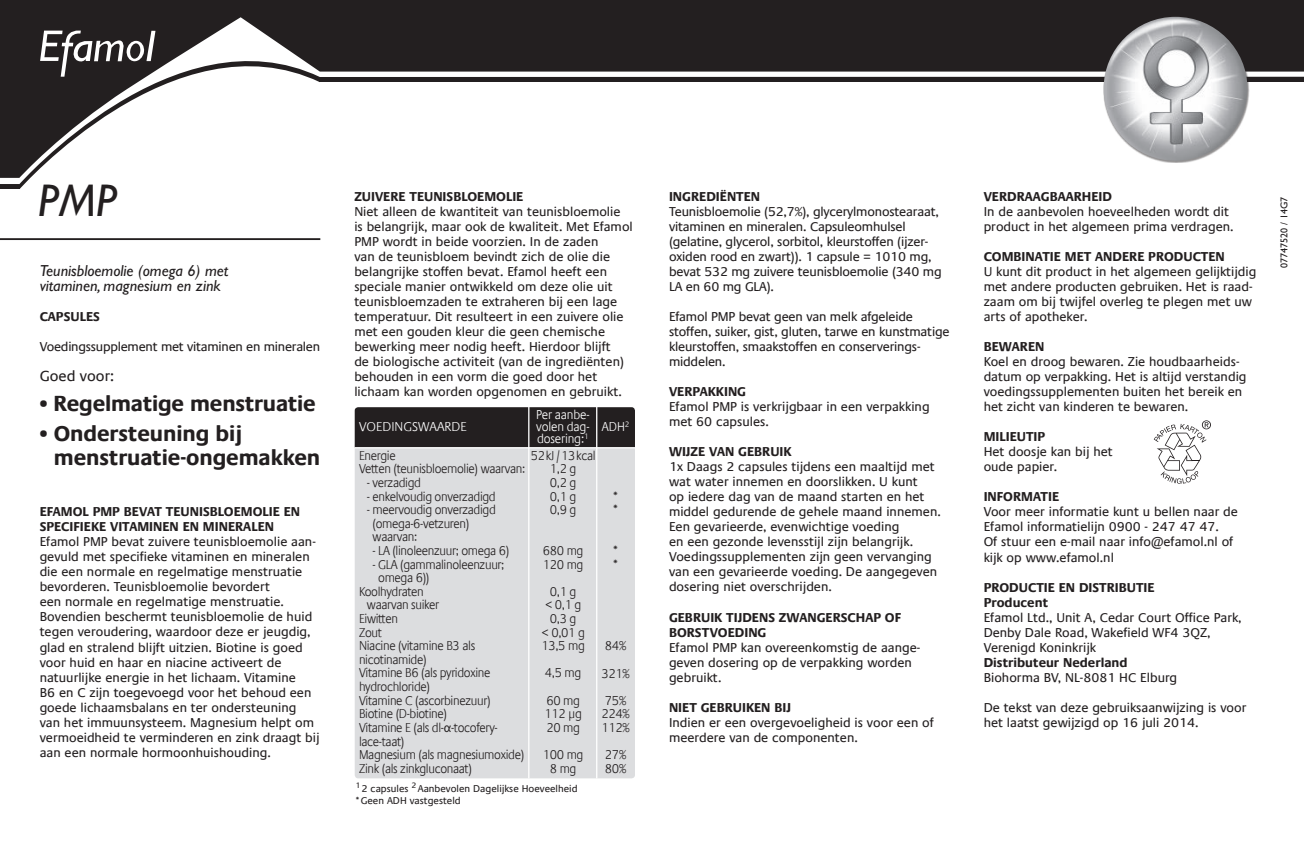
<style>
.page{position:relative;width:1304px;height:851px;background:#fff}
.page>*{position:absolute;margin:0;border:0;box-sizing:border-box;transform-origin:0 0}
.t1{font:italic 46px "Gill Sans";color:#231f20}
.t2{font:700 22px/24px "Praxis Com";letter-spacing:-.005em;color:#231f20}
.t3{font:italic 16px/15px "Gill Sans";color:#231f20}
.t4{font:15px "Praxis Com";color:#231f20}
.t5{font:13px/15px "Praxis Com";color:#231f20}
.t6{font:300 13px/13.6px "Praxis Com";letter-spacing:-.03em;color:#231f20;scale:.92 1}
.t7{font:700 13px/15px "Praxis Com";color:#231f20}
.t8{font:13px "Praxis Com";letter-spacing:-.02em;color:#231f20}
.t9{font:300 13px/12px "Praxis Com";letter-spacing:-.015em;color:#fff;text-align:justify;scale:.93 1}
.t10{font:300 13px/27.2px "Praxis Com";letter-spacing:-.03em;color:#231f20;scale:.93 1}
.t11{font:300 13px "Praxis Com";letter-spacing:-.015em;color:#fff}
.t12{font:300 13px/13.6px "Praxis Com";letter-spacing:-.03em;color:#231f20}
.t13{font:10px/12px "Praxis Com";color:#231f20}
.t14{font:10px "Gill Sans";color:#231f20}
.s1{font-family:"Stone Sans Phonetic Alternate";font-weight:400}
</style>
<div class="page">
<hr style="left:0;top:238px;width:320px;height:2px;background:#231f20">
<svg style="left:0;top:148px;width:20px;height:41px"></svg>
<svg style="left:0;top:0;width:1304px;height:178px"></svg>
<svg style="left:40px;top:30px;width:116px;height:47px"></svg>
<svg style="left:1154px;top:420px;width:57px;height:63px"></svg>
<div style="left:1103px;top:17px;width:147px;height:146px;background:#231f20;opacity:.5"></div>
<img style="left:1104px;top:17px;width:143px;height:144px;border-radius:72px">
<div style="left:355px;top:448px;width:280px;height:330px;background:#dcdddf"></div>
<div style="left:355px;top:407px;width:280px;height:40px;background:#231f20"></div>
<hr style="left:528px;top:406px;width:1px;height:372px;background:#fff">
<hr style="left:596px;top:406px;width:1px;height:372px;background:#fff">
<h1 class="t1" style="left:38px;top:174px;width:80px">PMP</h1>
<p class="t3" style="left:40px;top:263px;width:190px">Teunisbloemolie (omega 6) met vitaminen, magnesium en zink</p>
<p class="t7" style="left:40px;top:309px;width:62px">CAPSULES</p>
<p class="t8" style="left:40px;top:339px;width:282px">Voedingssupplement met vitaminen en mineralen</p>
<p class="t4" style="left:40px;top:367px;width:76px">Goed voor:</p>
<h2 class="t2" style="left:40px;top:392px;width:278px">• Regelmatige menstruatie</h2>
<h2 class="t2" style="left:54px;top:422px;width:268px;text-indent:-14px">• Ondersteuning bij menstruatie-ongemakken</h2>
<p class="t7" style="left:40px;top:504px;width:262px">EFAMOL PMP BEVAT TEUNISBLOEMOLIE EN<br>SPECIFIEKE VITAMINEN EN MINERALEN</p>
<p class="t5" style="left:40px;top:534px;width:281px">Efamol PMP bevat zuivere teunisbloemolie aan&shy;gevuld met specifieke vitaminen en mineralen die een normale en regelmatige menstruatie bevorderen. Teunisbloemolie bevordert<br>een normale en regelmatige menstruatie.<br>Bovendien beschermt teunisbloemolie de huid tegen veroudering, waardoor deze er jeugdig, glad en stralend blijft uitzien. Biotine is goed voor huid en haar en niacine activeert de natuurlijke energie in het lichaam. Vitamine<br>B6 en C zijn toegevoegd voor het behoud een goede lichaamsbalans en ter ondersteuning van het immuunsysteem. Magnesium helpt om vermoeidheid te verminderen en zink draagt bij aan een normale hormoonhuishouding.</p>
<p class="t7" style="left:354px;top:189px;width:171px">ZUIVERE TEUNISBLOEMOLIE</p>
<p class="t5" style="left:354px;top:204px;width:280px">Niet alleen de kwantiteit van teunisbloemolie<br>is belangrijk, maar ook de kwaliteit. Met Efamol PMP wordt in beide voorzien. In de zaden<br>van de teunisbloem bevindt zich de olie die belangrijke stoffen bevat. Efamol heeft een speciale manier ontwikkeld om deze olie uit teunisbloemzaden te extraheren bij een lage temperatuur. Dit resulteert in een zuivere olie met een gouden kleur die geen chemische bewerking meer nodig heeft. Hierdoor blijft<br>de biologische activiteit (van de ingrediënten) behouden in een vorm die goed door het lichaam kan worden opgenomen en gebruikt.</p>
<p class="t11" style="left:359px;top:419px;width:109px">VOEDINGSWAARDE</p>
<p class="t9" style="left:536px;top:408px;width:59px">Per aanbe&shy;volen dag&shy;dosering:<sup>1</sup></p>
<p class="t9" style="left:602px;top:421px;width:31px">ADH<sup>2</sup></p>
<p class="t6" style="left:531px;top:448px;width:72px;text-align:center">52kJ/13kcal<br>1,2 g<br>0,2 g<br>0,1 g<br>0,9 g</p>
<p class="t6" style="left:543px;top:544px;width:46px">680 mg<br>120 mg</p>
<p class="t6" style="left:541px;top:584px;width:49px;text-align:center">0,1 g<br>&lt; 0,1 g<br>0,3 g<br>&lt; 0,01 g<br>13,5 mg</p>
<p class="t6" style="left:545px;top:659px;width:41px;line-height:27.2px">4,5 mg<br>60 mg</p>
<p class="t6" style="left:544px;top:707px;width:42px">112 µg<br>20 mg</p>
<p class="t6" style="left:543px;top:748px;width:46px;text-align:center">100 mg<br>8 mg</p>
<p class="t6" style="left:359px;top:448px;width:182px">Energie<br>Vetten (teunisbloemolie) waarvan:</p>
<p class="t6" style="left:367px;top:476px;width:60px">- verzadigd</p>
<p class="t6" style="left:367px;top:489px;width:142px">- enkelvoudig onverzadigd</p>
<p class="t6" style="left:373px;top:503px;width:136px;text-indent:-6px">- meervoudig onverzadigd (omega-6-vetzuren) waarvan:</p>
<p class="t6" style="left:373px;top:544px;width:150px">- LA (linoleenzuur; omega 6)</p>
<p class="t6" style="left:373px;top:557px;width:145px">- GLA (gammalinoleenzuur;</p>
<p class="t6" style="left:378px;top:571px;width:57px">omega 6))</p>
<p class="t6" style="left:359px;top:584px;width:72px">Koolhydraten</p>
<p class="t6" style="left:367px;top:598px;width:80px">waarvan suiker</p>
<p class="t6" style="left:359px;top:612px;width:44px">Eiwitten</p>
<p class="t6" style="left:359px;top:625px;width:27px">Zout</p>
<p class="t6" style="left:359px;top:639px;width:128px">Niacine (vitamine B3 als</p>
<p class="t6" style="left:359px;top:652px;width:75px">nicotinamide)</p>
<p class="t6" style="left:359px;top:666px;width:144px">Vitamine B6 (als pyridoxine</p>
<p class="t6" style="left:359px;top:680px;width:79px">hydrochloride)</p>
<p class="t6" style="left:359px;top:693px;width:145px">Vitamine C (ascorbinezuur)</p>
<p class="t6" style="left:359px;top:707px;width:97px">Biotine (D-biotine)</p>
<p class="t6" style="left:359px;top:720px;width:152px">Vitamine E (als dl-<span class="s1">α</span>-tocofery-</p>
<p class="t6" style="left:359px;top:734px;width:51px">lace-taat)</p>
<p class="t6" style="left:359px;top:748px;width:181px">Magnesium (als magnesiumoxide)</p>
<p class="t6" style="left:359px;top:761px;width:124px">Zink (als zinkgluconaat)</p>
<p class="t12" style="left:613px;top:489px;width:7px">* *</p>
<p class="t12" style="left:613px;top:544px;width:7px">* *</p>
<p class="t10" style="left:601px;top:632px;width:32px">84%<br>321%<br>75%</p>
<p class="t10" style="left:601px;top:707px;width:32px;line-height:13.6px">224%<br>112%</p>
<p class="t10" style="left:605px;top:748px;width:25px;line-height:13.6px">27%<br>80%</p>
<p class="t13" style="left:355px;top:782px;width:224px"><sup>1</sup> 2 capsules <sup>2</sup> Aanbevolen Dagelijkse Hoeveelheid *Geen ADH vastgesteld</p>
<p class="t7" style="left:669px;top:189px;width:93px">INGREDIËNTEN</p>
<p class="t5" style="left:669px;top:204px;width:274px">Teunisbloemolie (52,7%), glycerylmonostearaat, vitaminen en mineralen. Capsuleomhulsel (gelatine, glycerol, sorbitol, kleurstoffen (ijzer&shy;oxiden rood en zwart)). 1 capsule = 1010 mg, bevat 532 mg zuivere teunisbloemolie (340 mg LA en 60 mg GLA).</p>
<p class="t5" style="left:669px;top:309px;width:282px">Efamol PMP bevat geen van melk afgeleide stoffen, suiker, gist, gluten, tarwe en kunstmatige kleurstoffen, smaakstoffen en conserverings&shy;middelen.</p>
<p class="t7" style="left:669px;top:384px;width:79px">VERPAKKING</p>
<p class="t5" style="left:669px;top:399px;width:262px">Efamol PMP is verkrijgbaar in een verpakking met 60 capsules.</p>
<p class="t7" style="left:669px;top:444px;width:124px">WIJZE VAN GEBRUIK</p>
<p class="t5" style="left:669px;top:459px;width:273px">1x Daags 2 capsules tijdens een maaltijd met wat water innemen en doorslikken. U kunt<br>op iedere dag van de maand starten en het middel gedurende de gehele maand innemen.<br>Een gevarieerde, evenwichtige voeding<br>en een gezonde levensstijl zijn belangrijk.<br>Voedingssupplementen zijn geen vervanging van een gevarieerde voeding. De aangegeven dosering niet overschrijden.</p>
<p class="t7" style="left:669px;top:609px;width:234px">GEBRUIK TIJDENS ZWANGERSCHAP OF<br>BORSTVOEDING</p>
<p class="t5" style="left:669px;top:639px;width:253px">Efamol PMP kan overeenkomstig de aange&shy;geven dosering op de verpakking worden gebruikt.</p>
<p class="t7" style="left:669px;top:699px;width:124px">NIET GEBRUIKEN BIJ</p>
<p class="t5" style="left:669px;top:714px;width:266px">Indien er een overgevoeligheid is voor een of meerdere van de componenten.</p>
<p class="t7" style="left:984px;top:189px;width:130px">VERDRAAGBAARHEID</p>
<p class="t5" style="left:984px;top:204px;width:252px">In de aanbevolen hoeveelheden wordt dit product in het algemeen prima verdragen.</p>
<p class="t7" style="left:984px;top:249px;width:243px">COMBINATIE MET ANDERE PRODUCTEN</p>
<p class="t5" style="left:984px;top:264px;width:274px">U kunt dit product in het algemeen gelijktijdig met andere producten gebruiken. Het is raad&shy;zaam om bij twijfel overleg te plegen met uw arts of apotheker.</p>
<p class="t7" style="left:984px;top:339px;width:62px">BEWAREN</p>
<p class="t5" style="left:984px;top:354px;width:264px">Koel en droog bewaren. Zie houdbaarheids&shy;datum op verpakking. Het is altijd verstandig voedingssupplementen buiten het bereik en het zicht van kinderen te bewaren.</p>
<p class="t7" style="left:984px;top:429px;width:63px">MILIEUTIP</p>
<p class="t5" style="left:984px;top:444px;width:131px">Het doosje kan bij het oude papier.</p>
<p class="t7" style="left:984px;top:489px;width:77px">INFORMATIE</p>
<p class="t5" style="left:984px;top:504px;width:256px">Voor meer informatie kunt u bellen naar de Efamol informatielijn 0900 - 247 47 47.<br>Of stuur een e-mail naar info@efamol.nl of kijk op www.efamol.nl</p>
<p class="t7" style="left:984px;top:579px;width:173px">PRODUCTIE EN DISTRIBUTIE<br>Producent</p>
<p class="t5" style="left:984px;top:609px;width:260px">Efamol Ltd., Unit A, Cedar Court Office Park,<br>Denby Dale Road, Wakefield WF4 3QZ,<br>Verenigd Koninkrijk</p>
<p class="t7" style="left:984px;top:654px;width:145px">Distributeur Nederland</p>
<p class="t5" style="left:984px;top:669px;width:195px">Biohorma BV, NL-8081 HC Elburg</p>
<p class="t5" style="left:984px;top:699px;width:264px">De tekst van deze gebruiksaanwijzing is voor het laatst gewijzigd op 16 juli 2014.</p>
<p class="t14" style="left:1278px;top:267px;width:72px;rotate:-90deg">07747520 / 14G7</p>
</div>
